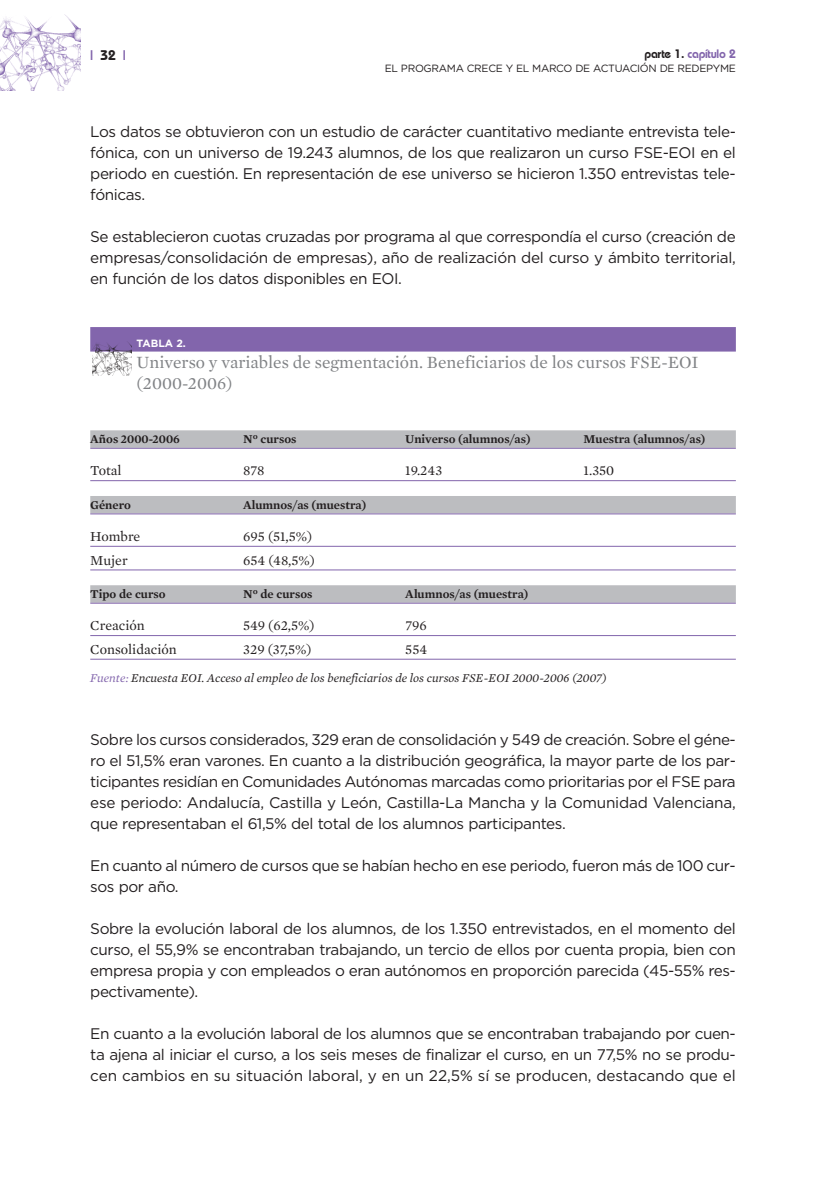
<style>
.page{position:relative;width:834px;height:1190px;background:#fff}
.page>*{position:absolute;margin:0;border:0;box-sizing:border-box;transform-origin:0 0}
.t1{font:17.5px/21px "Mercury Text G1";color:#808285}
.t2{font:15.4px/21px "Gotham";letter-spacing:-.03em;color:#231f20;text-align:justify}
.t3{font:14px "Mercury Text G1";color:#231f20}
.t4{font:600 14px "Bauhaus";color:#8265ac}
.t5{font:600 12.25px "Mercury Text G1";color:#231f20}
.t6{font:italic 12.25px "Mercury Text G1";color:#231f20}
.t7{font:600 12.25px "Bauhaus";letter-spacing:-.02em;color:#8265ac}
.t8{font:10.5px "Gotham";letter-spacing:-.03em;color:#231f20}
.t9{font:700 10.5px "Gotham";color:#fff}
.s1{color:#231f20}
.s2{color:#8265ac}
</style>
<div class="page">
<div style="left:90px;top:327px;width:645px;height:24px;background:#8265ac"></div>
<div style="left:90px;top:430px;width:645px;height:18px;background:#bcbdc0"></div>
<hr style="left:90px;top:448px;width:645px;height:1px;background:#8265ac">
<hr style="left:90px;top:480px;width:645px;height:1px;background:#8265ac">
<div style="left:90px;top:496px;width:645px;height:17px;background:#bcbdc0"></div>
<hr style="left:90px;top:513px;width:645px;height:1px;background:#8265ac">
<hr style="left:90px;top:546px;width:645px;height:1px;background:#8265ac">
<hr style="left:90px;top:569px;width:645px;height:1px;background:#8265ac">
<div style="left:90px;top:585px;width:645px;height:18px;background:#bcbdc0"></div>
<hr style="left:90px;top:603px;width:645px;height:1px;background:#8265ac">
<hr style="left:90px;top:635px;width:645px;height:1px;background:#8265ac">
<hr style="left:90px;top:659px;width:645px;height:1px;background:#8265ac">
<img style="left:92px;top:342px;width:39px;height:34px">
<img style="left:0;top:15px;width:80px;height:76px">
<p class="t4" style="left:90px;top:50px;width:37px">|<span class="s1">32</span>|</p>
<p class="t7" style="left:644px;top:50px;width:93px"><span class="s1">parte 1.</span> capítulo 2</p>
<p class="t8" style="left:384px;top:65px;width:352px">EL PROGRAMA CRECE Y EL MARCO DE ACTUACIÓN DE REDEPYME</p>
<p class="t2" style="left:90px;top:122px;width:646px">Los datos se obtuvieron con un estudio de carácter cuantitativo mediante entrevista tele&shy;fónica, con un universo de 19.243 alumnos, de los que realizaron un curso FSE-EOI en el periodo en cuestión. En representación de ese universo se hicieron 1.350 entrevistas tele&shy;fónicas.</p>
<p class="t2" style="left:90px;top:227px;width:646px">Se establecieron cuotas cruzadas por programa al que correspondía el curso (creación de empresas/consolidación de empresas), año de realización del curso y ámbito territorial, en función de los datos disponibles en EOI.</p>
<p class="t9" style="left:136px;top:339px;width:51px">TABLA 2.</p>
<p class="t1" style="left:136px;top:352px;width:563px">Universo y variables de segmentación. Beneficiarios de los cursos FSE-EOI (2000-2006)</p>
<p class="t5" style="left:90px;top:434px;width:91px">Años 2000-2006</p>
<p class="t5" style="left:243px;top:434px;width:55px">Nº cursos</p>
<p class="t5" style="left:405px;top:434px;width:127px">Universo (alumnos/as)</p>
<p class="t5" style="left:583px;top:434px;width:123px">Muestra (alumnos/as)</p>
<p class="t3" style="left:90px;top:465px;width:33px">Total</p>
<p class="t3" style="left:243px;top:465px;width:23px">878</p>
<p class="t3" style="left:405px;top:465px;width:39px">19.243</p>
<p class="t3" style="left:583px;top:465px;width:32px">1.350</p>
<p class="t5" style="left:90px;top:499px;width:42px">Género</p>
<p class="t5" style="left:243px;top:499px;width:125px">Alumnos/as (muestra)</p>
<p class="t3" style="left:90px;top:530px;width:52px">Hombre</p>
<p class="t3" style="left:243px;top:530px;width:71px">695 (51,5%)</p>
<p class="t3" style="left:90px;top:554px;width:39px">Mujer</p>
<p class="t3" style="left:243px;top:554px;width:73px">654 (48,5%)</p>
<p class="t5" style="left:90px;top:589px;width:77px">Tipo de curso</p>
<p class="t5" style="left:243px;top:589px;width:71px">Nº de cursos</p>
<p class="t5" style="left:405px;top:589px;width:125px">Alumnos/as (muestra)</p>
<p class="t3" style="left:90px;top:620px;width:56px">Creación</p>
<p class="t3" style="left:243px;top:620px;width:73px">549 (62,5%)</p>
<p class="t3" style="left:405px;top:620px;width:23px">796</p>
<p class="t3" style="left:90px;top:643px;width:88px">Consolidación</p>
<p class="t3" style="left:243px;top:643px;width:70px">329 (37,5%)</p>
<p class="t3" style="left:405px;top:643px;width:23px">554</p>
<p class="t6" style="left:90px;top:673px;width:517px"><span class="s2">Fuente:</span> Encuesta EOI. Acceso al empleo de los beneficiarios de los cursos FSE-EOI 2000-2006 (2007)</p>
<p class="t2" style="left:90px;top:730px;width:646px">Sobre los cursos considerados, 329 eran de consolidación y 549 de creación. Sobre el géne&shy;ro el 51,5% eran varones. En cuanto a la distribución geográfica, la mayor parte de los par&shy;ticipantes residían en Comunidades Autónomas marcadas como prioritarias por el FSE para ese periodo: Andalucía, Castilla y León, Castilla-La Mancha y la Comunidad Valenciana, que representaban el 61,5% del total de los alumnos participantes.</p>
<p class="t2" style="left:90px;top:856px;width:646px">En cuanto al número de cursos que se habían hecho en ese periodo, fueron más de 100 cur&shy;sos por año.</p>
<p class="t2" style="left:90px;top:919px;width:646px">Sobre la evolución laboral de los alumnos, de los 1.350 entrevistados, en el momento del curso, el 55,9% se encontraban trabajando, un tercio de ellos por cuenta propia, bien con empresa propia y con empleados o eran autónomos en proporción parecida (45-55% res&shy;pectivamente).</p>
<p class="t2" style="left:90px;top:1024px;width:646px">En cuanto a la evolución laboral de los alumnos que se encontraban trabajando por cuen&shy;ta ajena al iniciar el curso, a los seis meses de finalizar el curso, en un 77,5% no se produ&shy;cen cambios en su situación laboral, y en un 22,5% sí se producen, destacando que el</p>
</div>
